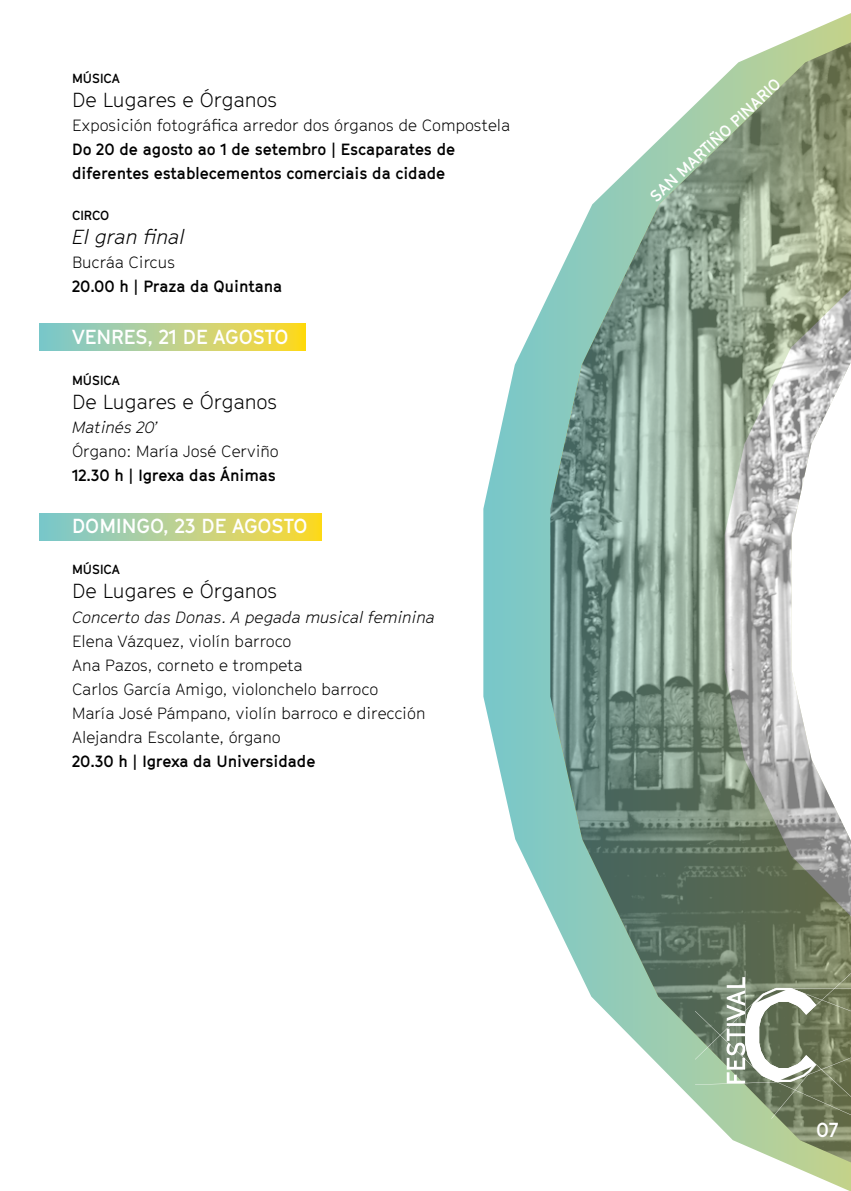
<style>
.page{position:relative;width:851px;height:1191px;background:#fff}
.page>*{position:absolute;margin:0;border:0;box-sizing:border-box;transform-origin:0 0}
.t1{font:300 20px "GT Cinetype";color:#000}
.t2{font:700 20px "GT Cinetype";color:#fff}
.t3{font:italic 300 20px "GT Cinetype";color:#000}
.t4{font:300 16px/24px "GT Cinetype";color:#000}
.t5{font:700 16px/24px "GT Cinetype";color:#000}
.t6{font:italic 300 16px "GT Cinetype";color:#000}
.t7{font:700 16px "GT Cinetype";color:#fff}
.t8{font:700 13px "GT Cinetype";color:#000}
</style>
<div class="page">
<svg style="left:483px;top:292px;width:67px;height:619px"></svg>
<svg style="left:786px;top:13px;width:64px;height:1178px"></svg>
<img style="left:550px;top:41px;width:300px;height:1122px">
<svg style="left:40px;top:323px;width:265px;height:27px;background:#bdd084"></svg>
<svg style="left:40px;top:513px;width:282px;height:27px;background:#bcd086"></svg>
<hr style="left:744px;top:971px;width:1px;height:73px;background:#fff">
<svg style="left:694px;top:973px;width:156px;height:145px;background:#8c9b81"></svg>
<p class="t8" style="left:72px;top:70px;width:49px">MÚSICA</p>
<p class="t1" style="left:72px;top:88px;width:206px">De Lugares e Órganos</p>
<p class="t4" style="left:72px;top:113px;width:439px">Exposición fotográfica arredor dos órganos de Compostela</p>
<p class="t5" style="left:72px;top:137px;width:385px">Do 20 de agosto ao 1 de setembro | Escaparates de diferentes establecementos comerciais da cidade</p>
<p class="t8" style="left:72px;top:207px;width:39px">CIRCO</p>
<p class="t3" style="left:72px;top:225px;width:114px">El gran final</p>
<p class="t4" style="left:72px;top:250px;width:104px">Bucráa Circus</p>
<p class="t5" style="left:72px;top:274px;width:212px">20.00 h | Praza da Quintana</p>
<p class="t2" style="left:72px;top:325px;width:218px">VENRES, 21 DE AGOSTO</p>
<p class="t8" style="left:72px;top:372px;width:49px">MÚSICA</p>
<p class="t1" style="left:72px;top:390px;width:206px">De Lugares e Órganos</p>
<p class="t6" style="left:72px;top:418px;width:88px">Matinés 20’</p>
<p class="t4" style="left:72px;top:439px;width:208px">Órgano: María José Cerviño</p>
<p class="t5" style="left:72px;top:463px;width:205px">12.30 h | Igrexa das Ánimas</p>
<p class="t2" style="left:72px;top:514px;width:237px">DOMINGO, 23 DE AGOSTO</p>
<p class="t8" style="left:72px;top:562px;width:49px">MÚSICA</p>
<p class="t1" style="left:72px;top:579px;width:206px">De Lugares e Órganos</p>
<p class="t6" style="left:72px;top:607px;width:364px">Concerto das Donas. A pegada musical feminina</p>
<p class="t4" style="left:72px;top:628px;width:355px">Elena Vázquez, violín barroco<br>Ana Pazos, corneto e trompeta<br>Carlos García Amigo, violonchelo barroco<br>María José Pámpano, violín barroco e dirección Alejandra Escolante, órgano</p>
<p class="t5" style="left:72px;top:748px;width:245px">20.30 h | Igrexa da Universidade</p>
<p class="t7" style="left:646px;top:191px;width:173px;rotate:-43deg">SAN MARTIÑO PINARIO</p>
<p class="t2" style="left:816px;top:1117px;width:23px">07</p>
</div>
